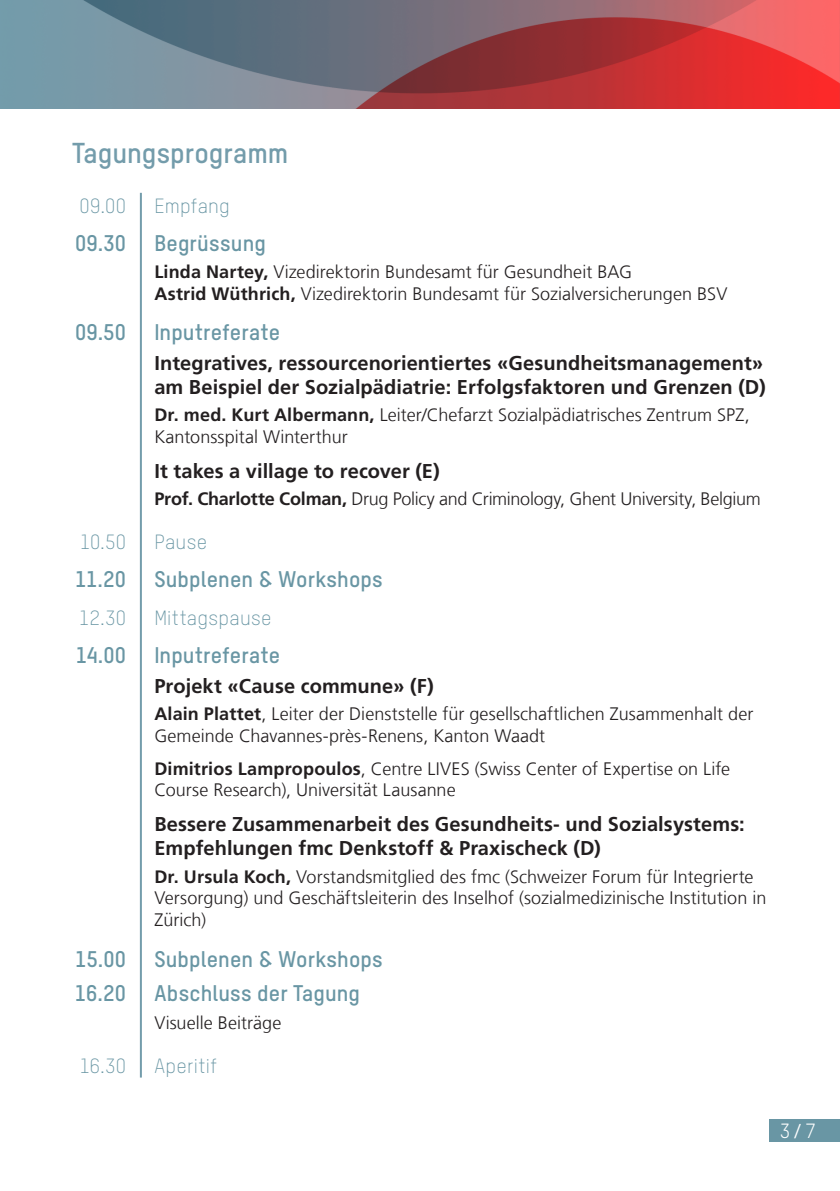
<style>
.page{position:relative;width:840px;height:1191px;background:#fff}
.page>*{position:absolute;margin:0;border:0;box-sizing:border-box;transform-origin:0 0}
.t1{font:28px "T Star Bold";color:#739cab}
.t2{font:22px "T Star Bold";letter-spacing:.005em;color:#6996a4}
.t3{font:700 20px/24px "Frutiger LT Com";letter-spacing:.005em;color:#231f20}
.t4{font:20px "T Star Light";letter-spacing:.015em;color:#6996a4}
.t5{font:20px "T Star Regular";color:#fff}
.t6{font:300 18px/21.6px "Frutiger LT Com";color:#231f20}
.s1{font-weight:700}
.s2{font-family:"Frutiger LT Com";font-weight:300}
</style>
<div class="page">
<hr style="left:140px;top:193px;width:2px;height:884px;background:#739cab">
<img style="left:0;top:0;width:839px;height:109px">
<div style="left:768px;top:1119px;width:71px;height:22px;background:#6996a4"></div>
<h1 class="t1" style="left:72px;top:136px;width:218px">Tagungsprogramm</h1>
<p class="t4" style="left:80px;top:194px;width:48px">09.00</p>
<p class="t4" style="left:154px;top:194px;width:77px">Empfang</p>
<p class="t2" style="left:75px;top:229px;width:52px">09.30</p>
<p class="t2" style="left:154px;top:229px;width:113px">Begrüssung</p>
<p class="t6" style="left:154px;top:261px;width:574px"><span class="s1">Linda Nartey,</span> Vizedirektorin Bundesamt für Gesundheit BAG<br><span class="s1">Astrid Wüthrich,</span> Vizedirektorin Bundesamt für Sozialversicherungen BSV</p>
<p class="t2" style="left:75px;top:319px;width:52px">09.50</p>
<p class="t2" style="left:154px;top:319px;width:127px">Inputreferate</p>
<p class="t3" style="left:154px;top:351px;width:612px">Integratives, ressourcenorientiertes «Gesundheitsmanagement» am Beispiel der Sozialpädiatrie: Erfolgsfaktoren und Grenzen (D)</p>
<p class="t6" style="left:154px;top:404px;width:596px"><span class="s1">Dr. med. Kurt Albermann,</span> Leiter/Chefarzt Sozialpädiatrisches Zentrum SPZ,<br>Kantonsspital Winterthur</p>
<p class="t3" style="left:154px;top:459px;width:287px">It takes a village to recover (E)</p>
<p class="t6" style="left:154px;top:488px;width:607px"><span class="s1">Prof. Charlotte Colman,</span> Drug Policy and Criminology, Ghent University, Belgium</p>
<p class="t4" style="left:80px;top:530px;width:47px">10.50</p>
<p class="t4" style="left:154px;top:530px;width:54px">Pause</p>
<p class="t2" style="left:75px;top:565px;width:52px">11.20</p>
<p class="t2" style="left:154px;top:565px;width:230px">Subplenen &amp; Workshops</p>
<p class="t4" style="left:79px;top:606px;width:48px">12.30</p>
<p class="t4" style="left:154px;top:606px;width:119px">Mittagspause</p>
<p class="t2" style="left:76px;top:641px;width:52px">14.00</p>
<p class="t2" style="left:154px;top:641px;width:127px">Inputreferate</p>
<p class="t3" style="left:154px;top:674px;width:281px">Projekt «Cause commune» (F)</p>
<p class="t6" style="left:154px;top:703px;width:600px"><span class="s1">Alain Plattet</span>, Leiter der Dienststelle für gesellschaftlichen Zusammenhalt der<br>Gemeinde Chavannes-près-Renens, Kanton Waadt</p>
<p class="t6" style="left:154px;top:757px;width:577px"><span class="s1">Dimitrios Lampropoulos</span>, Centre LIVES (Swiss Center of Expertise on Life<br>Course Research), Universität Lausanne</p>
<p class="t3" style="left:154px;top:812px;width:591px">Bessere Zusammenarbeit des Gesundheits- und Sozialsystems:<br>Empfehlungen fmc Denkstoff &amp; Praxischeck (D)</p>
<p class="t6" style="left:154px;top:866px;width:613px"><span class="s1">Dr. Ursula Koch,</span> Vorstandsmitglied des fmc (Schweizer Forum für Integrierte<br>Versorgung) und Geschäftsleiterin des Inselhof (sozialmedizinische Institution in<br>Zürich)</p>
<p class="t2" style="left:75px;top:945px;width:52px">15.00</p>
<p class="t2" style="left:154px;top:945px;width:230px">Subplenen &amp; Workshops</p>
<p class="t2" style="left:75px;top:980px;width:52px">16.20</p>
<p class="t2" style="left:154px;top:980px;width:207px">Abschluss der Tagung</p>
<p class="t6" style="left:154px;top:1011px;width:128px">Visuelle Beiträge</p>
<p class="t4" style="left:80px;top:1053px;width:48px">16.30</p>
<p class="t4" style="left:154px;top:1053px;width:64px">Aperitif</p>
<p class="t5" style="left:779px;top:1118px;width:37px">3 <span class="s2">/</span> 7</p>
</div>
